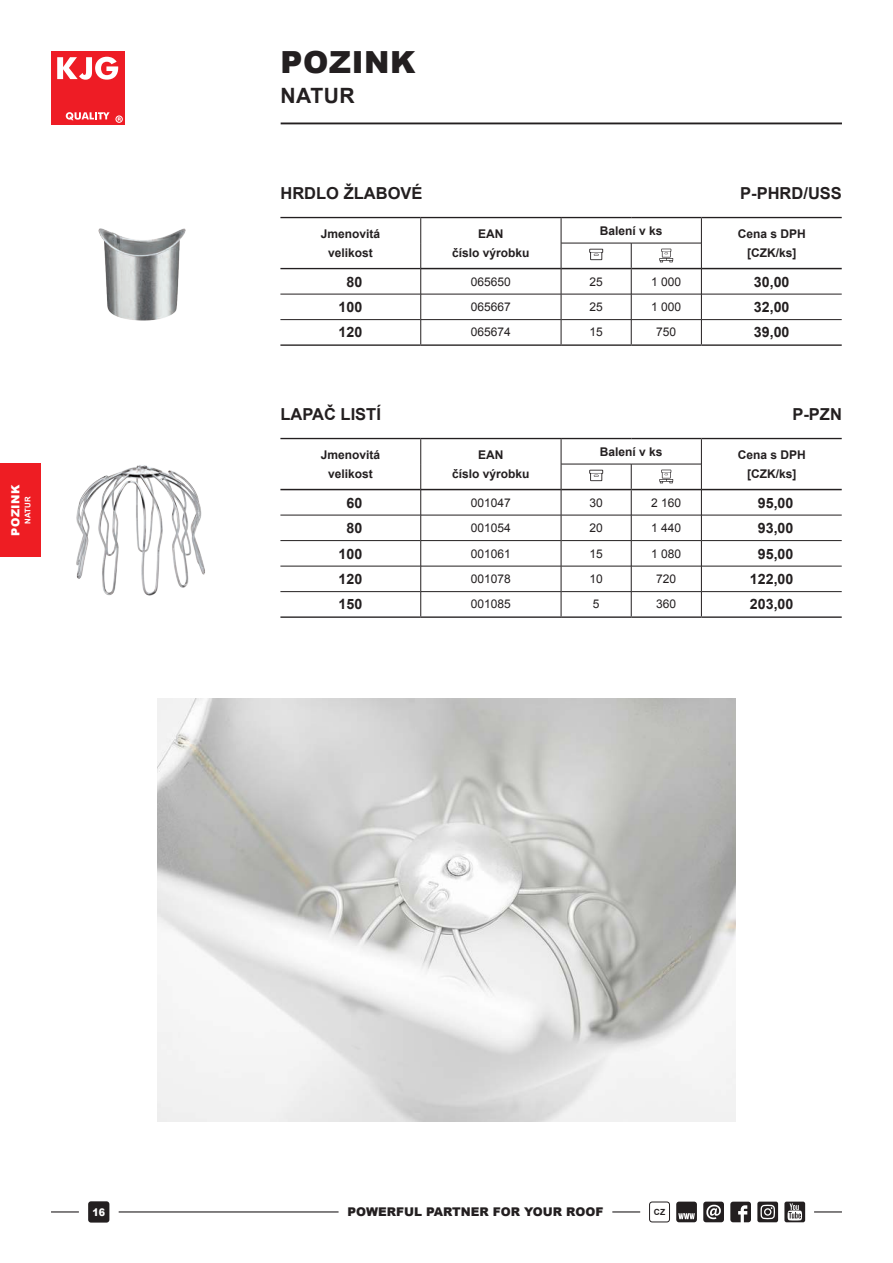
<style>
.page{position:relative;width:893px;height:1263px;background:#fff}
.page>*{position:absolute;margin:0;border:0;box-sizing:border-box;transform-origin:0 0}
.t1{font:900 30.45px "Arial";letter-spacing:.02em;color:#231f20}
.t2{font:700 21.15px "Arial";letter-spacing:.02em;color:#231f20}
.t3{font:700 16.5px "Arial";color:#231f20}
.t4{font:700 14.25px "Arial";color:#231f20}
.t5{font:700 12px/19.5px "Arial";color:#231f20;text-align:center}
.t6{font:12px "Arial";color:#231f20}
.t7{font:900 12px "Arial";color:#231f20}
.t8{font:900 11.25px "Arial";letter-spacing:.03em;color:#fff}
.t9{font:900 10.5px "Arial";color:#fff;scale:.9 1}
.t10{font:700 8.4px "Arial";color:#231f20}
.t11{font:700 7.8px "Arial";letter-spacing:.03em;color:#fff}
</style>
<div class="page">
<hr style="left:281px;top:122px;width:561px;height:2px;background:#231f20">
<div style="left:88px;top:1201px;width:21px;height:21px;background:#231f20;border-radius:3px"></div>
<svg style="left:51px;top:1211px;width:28px;height:1px"></svg>
<svg style="left:612px;top:1211px;width:28px;height:1px"></svg>
<svg style="left:814px;top:1211px;width:28px;height:1px"></svg>
<hr style="left:119px;top:1211px;width:220px;height:1px;background:#231f20">
<div style="left:51px;top:51px;width:73px;height:73px;background:#ee1c25"></div>
<svg style="left:66px;top:112px;width:57px;height:11px"></svg>
<svg style="left:57px;top:57px;width:61px;height:23px"></svg>
<svg style="left:784px;top:1201px;width:21px;height:21px"></svg>
<svg style="left:703px;top:1201px;width:21px;height:21px"></svg>
<svg style="left:676px;top:1201px;width:21px;height:21px"></svg>
<svg style="left:757px;top:1201px;width:21px;height:21px"></svg>
<svg style="left:730px;top:1201px;width:21px;height:21px"></svg>
<div style="left:649px;top:1202px;width:21px;height:20px;border:1px solid #231f20;border-radius:3px"></div>
<hr style="left:280px;top:616px;width:141px;height:2px;background:#231f20">
<hr style="left:421px;top:616px;width:140px;height:2px;background:#231f20">
<hr style="left:561px;top:616px;width:70px;height:2px;background:#231f20">
<hr style="left:631px;top:616px;width:70px;height:2px;background:#231f20">
<hr style="left:701px;top:616px;width:141px;height:2px;background:#231f20">
<hr style="left:280px;top:515px;width:140px;height:1px;background:#231f20">
<hr style="left:421px;top:515px;width:140px;height:1px;background:#231f20">
<hr style="left:561px;top:515px;width:70px;height:1px;background:#231f20">
<hr style="left:631px;top:515px;width:70px;height:1px;background:#231f20">
<hr style="left:702px;top:515px;width:140px;height:1px;background:#231f20">
<hr style="left:280px;top:540px;width:140px;height:1px;background:#231f20">
<hr style="left:421px;top:540px;width:140px;height:1px;background:#231f20">
<hr style="left:561px;top:540px;width:70px;height:1px;background:#231f20">
<hr style="left:631px;top:540px;width:70px;height:1px;background:#231f20">
<hr style="left:702px;top:540px;width:140px;height:1px;background:#231f20">
<hr style="left:280px;top:566px;width:140px;height:1px;background:#231f20">
<hr style="left:421px;top:566px;width:140px;height:1px;background:#231f20">
<hr style="left:561px;top:566px;width:70px;height:1px;background:#231f20">
<hr style="left:631px;top:566px;width:70px;height:1px;background:#231f20">
<hr style="left:702px;top:566px;width:140px;height:1px;background:#231f20">
<hr style="left:280px;top:591px;width:140px;height:1px;background:#231f20">
<hr style="left:421px;top:591px;width:140px;height:1px;background:#231f20">
<hr style="left:561px;top:591px;width:70px;height:1px;background:#231f20">
<hr style="left:631px;top:591px;width:70px;height:1px;background:#231f20">
<hr style="left:702px;top:591px;width:140px;height:1px;background:#231f20">
<hr style="left:280px;top:489px;width:140px;height:1px;background:#231f20">
<hr style="left:421px;top:489px;width:140px;height:1px;background:#231f20">
<hr style="left:561px;top:489px;width:70px;height:1px;background:#231f20">
<hr style="left:631px;top:489px;width:70px;height:1px;background:#231f20">
<hr style="left:702px;top:489px;width:140px;height:1px;background:#231f20">
<hr style="left:280px;top:438px;width:141px;height:1px;background:#231f20">
<hr style="left:421px;top:438px;width:140px;height:1px;background:#231f20">
<hr style="left:561px;top:438px;width:70px;height:1px;background:#231f20">
<hr style="left:631px;top:438px;width:70px;height:1px;background:#231f20">
<hr style="left:701px;top:438px;width:141px;height:1px;background:#231f20">
<hr style="left:561px;top:464px;width:70px;height:1px;background:#231f20">
<hr style="left:631px;top:464px;width:70px;height:1px;background:#231f20">
<svg style="left:631px;top:464px;width:1px;height:152px"></svg>
<svg style="left:420px;top:439px;width:1px;height:177px"></svg>
<svg style="left:561px;top:439px;width:1px;height:177px"></svg>
<svg style="left:701px;top:439px;width:1px;height:177px"></svg>
<svg style="left:589px;top:470px;width:14px;height:11px"></svg>
<svg style="left:659px;top:470px;width:14px;height:13px"></svg>
<hr style="left:421px;top:344px;width:140px;height:2px;background:#231f20">
<hr style="left:561px;top:344px;width:70px;height:2px;background:#231f20">
<hr style="left:631px;top:344px;width:70px;height:2px;background:#231f20">
<hr style="left:701px;top:344px;width:141px;height:2px;background:#231f20">
<hr style="left:421px;top:294px;width:140px;height:1px;background:#231f20">
<hr style="left:561px;top:294px;width:70px;height:1px;background:#231f20">
<hr style="left:631px;top:294px;width:70px;height:1px;background:#231f20">
<hr style="left:702px;top:294px;width:140px;height:1px;background:#231f20">
<hr style="left:421px;top:319px;width:140px;height:1px;background:#231f20">
<hr style="left:561px;top:319px;width:70px;height:1px;background:#231f20">
<hr style="left:631px;top:319px;width:70px;height:1px;background:#231f20">
<hr style="left:702px;top:319px;width:140px;height:1px;background:#231f20">
<hr style="left:421px;top:268px;width:140px;height:1px;background:#231f20">
<hr style="left:561px;top:268px;width:70px;height:1px;background:#231f20">
<hr style="left:631px;top:268px;width:70px;height:1px;background:#231f20">
<hr style="left:702px;top:268px;width:140px;height:1px;background:#231f20">
<hr style="left:280px;top:217px;width:141px;height:1px;background:#231f20">
<hr style="left:421px;top:217px;width:140px;height:1px;background:#231f20">
<hr style="left:561px;top:217px;width:70px;height:1px;background:#231f20">
<hr style="left:631px;top:217px;width:70px;height:1px;background:#231f20">
<hr style="left:701px;top:217px;width:141px;height:1px;background:#231f20">
<hr style="left:280px;top:268px;width:140px;height:1px;background:#231f20">
<hr style="left:280px;top:344px;width:141px;height:2px;background:#231f20">
<hr style="left:280px;top:294px;width:140px;height:1px;background:#231f20">
<hr style="left:280px;top:319px;width:140px;height:1px;background:#231f20">
<svg style="left:420px;top:218px;width:1px;height:126px"></svg>
<svg style="left:561px;top:218px;width:1px;height:126px"></svg>
<svg style="left:701px;top:218px;width:1px;height:126px"></svg>
<hr style="left:561px;top:243px;width:70px;height:1px;background:#231f20">
<hr style="left:631px;top:243px;width:70px;height:1px;background:#231f20">
<svg style="left:631px;top:243px;width:1px;height:101px"></svg>
<svg style="left:589px;top:249px;width:14px;height:11px"></svg>
<svg style="left:659px;top:249px;width:14px;height:13px"></svg>
<img style="left:98px;top:228px;width:88px;height:93px">
<img style="left:0;top:463px;width:281px;height:155px">
<img style="left:157px;top:698px;width:579px;height:423px">
<p class="t8" style="left:7px;top:536px;width:52px;rotate:-90deg">POZINK</p>
<p class="t11" style="left:23px;top:524px;width:29px;rotate:-90deg">NATUR</p>
<h1 class="t1" style="left:281px;top:40px;width:137px">POZINK</h1>
<h2 class="t2" style="left:281px;top:81px;width:75px">NATUR</h2>
<h3 class="t3" style="left:280px;top:182px;width:144px">HRDLO ŽLABOVÉ</h3>
<h3 class="t3" style="left:740px;top:182px;width:103px">P-PHRD/USS</h3>
<p class="t5" style="left:321px;top:224px;width:61px">Jmenovitá velikost</p>
<p class="t5" style="left:452px;top:224px;width:79px">EAN<br>číslo výrobku</p>
<p class="t5" style="left:600px;top:221px;width:64px">Balení v ks</p>
<p class="t5" style="left:738px;top:224px;width:70px">Cena s DPH [CZK/ks]</p>
<p class="t4" style="left:346px;top:272px;width:17px">80</p>
<p class="t6" style="left:471px;top:274px;width:42px">065650</p>
<p class="t6" style="left:589px;top:274px;width:15px">25</p>
<p class="t6" style="left:651px;top:274px;width:32px">1 000</p>
<p class="t4" style="left:754px;top:272px;width:37px">30,00</p>
<p class="t4" style="left:339px;top:298px;width:25px">100</p>
<p class="t6" style="left:471px;top:299px;width:42px">065667</p>
<p class="t6" style="left:589px;top:299px;width:15px">25</p>
<p class="t6" style="left:651px;top:299px;width:32px">1 000</p>
<p class="t4" style="left:754px;top:298px;width:37px">32,00</p>
<p class="t4" style="left:339px;top:323px;width:25px">120</p>
<p class="t6" style="left:471px;top:324px;width:42px">065674</p>
<p class="t6" style="left:589px;top:324px;width:15px">15</p>
<p class="t6" style="left:656px;top:324px;width:22px">750</p>
<p class="t4" style="left:754px;top:323px;width:37px">39,00</p>
<h3 class="t3" style="left:280px;top:403px;width:102px">LAPAČ LISTÍ</h3>
<h3 class="t3" style="left:792px;top:403px;width:51px">P-PZN</h3>
<p class="t5" style="left:321px;top:445px;width:61px">Jmenovitá velikost</p>
<p class="t5" style="left:452px;top:445px;width:79px">EAN<br>číslo výrobku</p>
<p class="t5" style="left:600px;top:442px;width:64px">Balení v ks</p>
<p class="t5" style="left:738px;top:445px;width:70px">Cena s DPH [CZK/ks]</p>
<p class="t4" style="left:346px;top:493px;width:17px">60</p>
<p class="t6" style="left:471px;top:495px;width:42px">001047</p>
<p class="t6" style="left:589px;top:495px;width:15px">30</p>
<p class="t6" style="left:651px;top:495px;width:32px">2 160</p>
<p class="t4" style="left:758px;top:493px;width:37px">95,00</p>
<p class="t4" style="left:346px;top:519px;width:17px">80</p>
<p class="t6" style="left:471px;top:520px;width:42px">001054</p>
<p class="t6" style="left:589px;top:520px;width:15px">20</p>
<p class="t6" style="left:651px;top:520px;width:32px">1 440</p>
<p class="t4" style="left:758px;top:519px;width:37px">93,00</p>
<p class="t4" style="left:339px;top:544px;width:25px">100</p>
<p class="t6" style="left:471px;top:546px;width:42px">001061</p>
<p class="t6" style="left:589px;top:546px;width:15px">15</p>
<p class="t6" style="left:651px;top:546px;width:32px">1 080</p>
<p class="t4" style="left:758px;top:544px;width:37px">95,00</p>
<p class="t4" style="left:339px;top:570px;width:25px">120</p>
<p class="t6" style="left:471px;top:571px;width:42px">001078</p>
<p class="t6" style="left:589px;top:571px;width:15px">10</p>
<p class="t6" style="left:656px;top:571px;width:22px">720</p>
<p class="t4" style="left:750px;top:570px;width:45px">122,00</p>
<p class="t4" style="left:339px;top:595px;width:25px">150</p>
<p class="t6" style="left:471px;top:596px;width:42px">001085</p>
<p class="t6" style="left:593px;top:596px;width:8px">5</p>
<p class="t6" style="left:656px;top:596px;width:22px">360</p>
<p class="t4" style="left:750px;top:595px;width:45px">203,00</p>
<p class="t9" style="left:92px;top:1204px;width:16px">16</p>
<p class="t7" style="left:348px;top:1203px;width:257px">POWERFUL PARTNER FOR YOUR ROOF</p>
<p class="t10" style="left:654px;top:1206px;width:13px">CZ</p>
</div>
